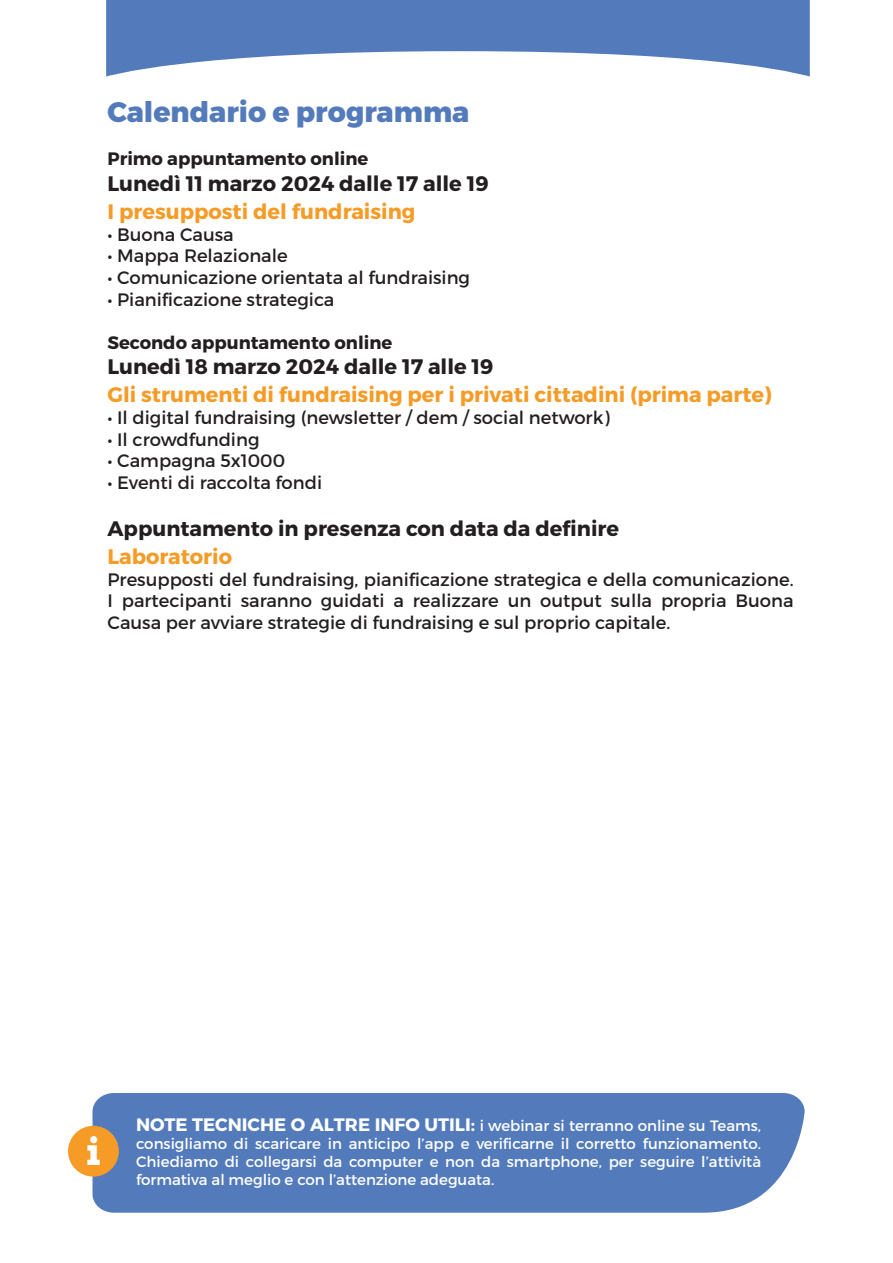
<style>
.page{position:relative;width:893px;height:1263px;background:#fff}
.page>*{position:absolute;margin:0;border:0;box-sizing:border-box;transform-origin:0 0}
.t1{font:700 42.15px "Rockwell";color:#fff}
.t2{font:800 28.2px "Montserrat";color:#537bbb}
.t3{font:700 21px "Montserrat";color:#231f20}
.t4{font:700 21px "Montserrat";color:#f69b26}
.t5{font:18px/21.6px "Montserrat";color:#231f20;text-align:justify}
.t6{font:700 18px "Montserrat";color:#231f20}
.t7{font:15px/18px "Montserrat";color:#fff;text-align:justify}
.s1{font-weight:700;font-size:18px}
</style>
<div class="page">
<svg style="left:106px;top:0;width:704px;height:77px;fill:#537bbb"></svg>
<div style="left:93px;top:1093px;width:712px;height:120px;background:#537bbb"></div>
<div style="left:68px;top:1126px;width:51px;height:50px;background:#f69b26;border-radius:50%"></div>
<h2 class="t2" style="left:107px;top:95px;width:363px">Calendario e programma</h2>
<p class="t6" style="left:107px;top:148px;width:262px">Primo appuntamento online</p>
<p class="t3" style="left:107px;top:170px;width:383px">Lunedì 11 marzo 2024 dalle 17 alle 19</p>
<p class="t4" style="left:107px;top:199px;width:310px">I presupposti del fundraising</p>
<p class="t5" style="left:107px;top:223px;width:128px">• Buona Causa</p>
<p class="t5" style="left:107px;top:245px;width:182px">• Mappa Relazionale</p>
<p class="t5" style="left:107px;top:267px;width:364px">• Comunicazione orientata al fundraising</p>
<p class="t5" style="left:107px;top:288px;width:228px">• Pianificazione strategica</p>
<p class="t6" style="left:107px;top:331px;width:286px">Secondo appuntamento online</p>
<p class="t3" style="left:107px;top:353px;width:388px">Lunedì 18 marzo 2024 dalle 17 alle 19</p>
<p class="t4" style="left:107px;top:382px;width:666px">Gli strumenti di fundraising per i privati cittadini (prima parte)</p>
<p class="t5" style="left:107px;top:407px;width:504px">• Il digital fundraising (newsletter / dem / social network)</p>
<p class="t5" style="left:107px;top:428px;width:154px">• Il crowdfunding</p>
<p class="t5" style="left:107px;top:450px;width:179px">• Campagna 5x1000</p>
<p class="t5" style="left:107px;top:472px;width:216px">• Eventi di raccolta fondi</p>
<p class="t3" style="left:107px;top:515px;width:513px">Appuntamento in presenza con data da definire</p>
<p class="t4" style="left:107px;top:544px;width:126px">Laboratorio</p>
<p class="t5" style="left:107px;top:568px;width:688px">Presupposti del fundraising, pianificazione strategica e della comunicazione.<br>I partecipanti saranno guidati a realizzare un output sulla propria Buona Causa per avviare strategie di fundraising e sul proprio capitale.</p>
<h1 class="t1" style="left:86px;top:1125px;width:16px">i</h1>
<p class="t7" style="left:136px;top:1116px;width:626px"><span class="s1">NOTE TECNICHE O ALTRE INFO UTILI:</span> i webinar si terranno online su Teams, consigliamo di scaricare in anticipo l’app e verificarne il corretto funzionamento.<br>Chiediamo di collegarsi da computer e non da smartphone, per seguire l’attività formativa al meglio e con l’attenzione adeguata.</p>
</div>
